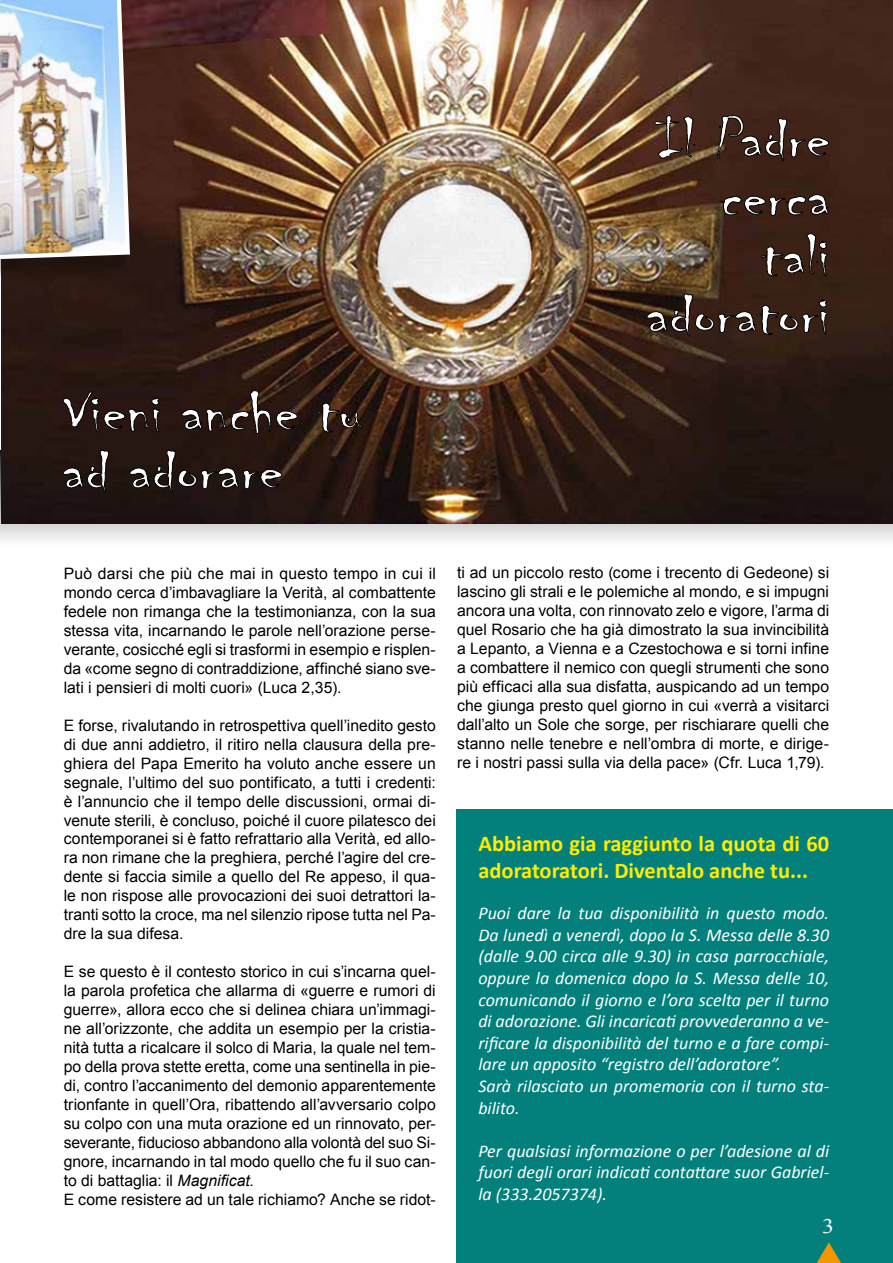
<style>
.page{position:relative;width:893px;height:1263px;background:#fff}
.page>*{position:absolute;margin:0;border:0;box-sizing:border-box;transform-origin:0 0}
.t1{font:60px/58.5px "Chiller";color:#fff;scale:1.21 1}
.t2{font:700 22.5px/27px "Calibri";color:#ffed00}
.t3{font:20.7px "Times New Roman";color:#fff;scale:1.16 1}
.t4{font:italic 18px/21.6px "Calibri";color:#fff}
.t5{font:15.75px/19px "Arial";color:#000;text-align:justify}
.s1{font-style:italic}
</style>
<div class="page">
<div style="left:456px;top:810px;width:437px;height:453px;background:#04807c"></div>
<svg style="left:1px;top:523px;width:892px;height:17px"></svg>
<svg style="left:817px;top:1242px;width:24px;height:21px"></svg>
<img style="left:1px;top:0;width:892px;height:523px">
<svg style="left:62px;top:391px;width:98px;height:42px"></svg>
<svg style="left:181px;top:390px;width:117px;height:44px"></svg>
<svg style="left:317px;top:402px;width:46px;height:31px"></svg>
<svg style="left:62px;top:450px;width:48px;height:43px"></svg>
<svg style="left:129px;top:450px;width:153px;height:43px"></svg>
<svg style="left:654px;top:115px;width:41px;height:44px"></svg>
<svg style="left:717px;top:115px;width:112px;height:46px"></svg>
<svg style="left:721px;top:194px;width:108px;height:22px"></svg>
<svg style="left:761px;top:233px;width:67px;height:44px"></svg>
<svg style="left:646px;top:293px;width:182px;height:44px"></svg>
<div style="left:0;top:0;width:134px;height:283px;background:#281610"></div>
<img style="left:0;top:0;width:369px;height:263px">
<h1 class="t1" style="left:63px;top:385px;width:249px">Vieni anche tu ad adorare</h1>
<h1 class="t1" style="left:647px;top:111px;width:153px;text-align:right">Il Padre cerca tali adoratori</h1>
<p class="t5" style="left:64px;top:564px;width:374px">Può darsi che più che mai in questo tempo in cui il mondo cerca d’imbavagliare la Verità, al combattente fedele non rimanga che la testimonianza, con la sua stessa vita, incarnando le parole nell’orazione perse&shy;verante, cosicché egli si trasformi in esempio e risplen&shy;da «come segno di contraddizione, affinché siano sve&shy;lati i pensieri di molti cuori» (Luca 2,35).</p>
<p class="t5" style="left:64px;top:716px;width:374px">E forse, rivalutando in retrospettiva quell’inedito gesto di due anni addietro, il ritiro nella clausura della pre&shy;ghiera del Papa Emerito ha voluto anche essere un segnale, l’ultimo del suo pontificato, a tutti i credenti: è l’annuncio che il tempo delle discussioni, ormai di&shy;venute sterili, è concluso, poiché il cuore pilatesco dei contemporanei si è fatto refrattario alla Verità, ed allo&shy;ra non rimane che la preghiera, perché l’agire del cre&shy;dente si faccia simile a quello del Re appeso, il qua&shy;le non rispose alle provocazioni dei suoi detrattori la&shy;tranti sotto la croce, ma nel silenzio ripose tutta nel Pa&shy;dre la sua difesa.</p>
<p class="t5" style="left:64px;top:962px;width:374px;text-align:left">E se questo è il contesto storico in cui s’incarna quel&shy;la parola profetica che allarma di «guerre e rumori di guerre», allora ecco che si delinea chiara un’immagi&shy;ne all’orizzonte, che addita un esempio per la cristia&shy;nità tutta a ricalcare il solco di Maria, la quale nel tem&shy;po della prova stette eretta, come una sentinella in pie&shy;di, contro l’accanimento del demonio apparentemente trionfante in quell’Ora, ribattendo all’avversario colpo su colpo con una muta orazione ed un rinnovato, per&shy;severante, fiducioso abbandono alla volontà del suo Si&shy;gnore, incarnando in tal modo quello che fu il suo can&shy;to di battaglia: il <span class="s1">Magnificat.<br></span>E come resistere ad un tale richiamo? Anche se ridot-</p>
<p class="t5" style="left:457px;top:563px;width:374px">ti ad un piccolo resto (come i trecento di Gedeone) si lascino gli strali e le polemiche al mondo, e si impugni ancora una volta, con rinnovato zelo e vigore, l’arma di quel Rosario che ha già dimostrato la sua invincibilità a Lepanto, a Vienna e a Czestochowa e si torni infine a combattere il nemico con quegli strumenti che sono più efficaci alla sua disfatta, auspicando ad un tempo che giunga presto quel giorno in cui «verrà a visitarci dall’alto un Sole che sorge, per rischiarare quelli che stanno nelle tenebre e nell’ombra di morte, e dirige&shy;re i nostri passi sulla via della pace» (Cfr. Luca 1,79).</p>
<h2 class="t2" style="left:478px;top:829px;width:352px">Abbiamo gia raggiunto la quota di 60 adoratoratori. Diventalo anche tu...</h2>
<p class="t4" style="left:478px;top:901px;width:352px">Puoi dare la tua disponibilità in questo modo.<br>Da lunedì a venerdì, dopo la S. Messa delle 8.30 (dalle 9.00 circa alle 9.30) in casa parrocchiale, oppure la domenica dopo la S. Messa delle 10, comunicando il giorno e l’ora scelta per il turno di adorazione. Gli incaricati provvederanno a ve&shy;rificare la disponibilità del turno e a fare compi&shy;lare un apposito “registro dell’adoratore”.<br>Sarà rilasciato un promemoria con il turno sta&shy;bilito.</p>
<p class="t4" style="left:478px;top:1139px;width:352px;text-align:justify">Per qualsiasi informazione o per l’adesione al di fuori degli orari indicati contattare suor Gabriel&shy;la (333.2057374).</p>
<h3 class="t3" style="left:822px;top:1212px;width:12px">3</h3>
</div>
